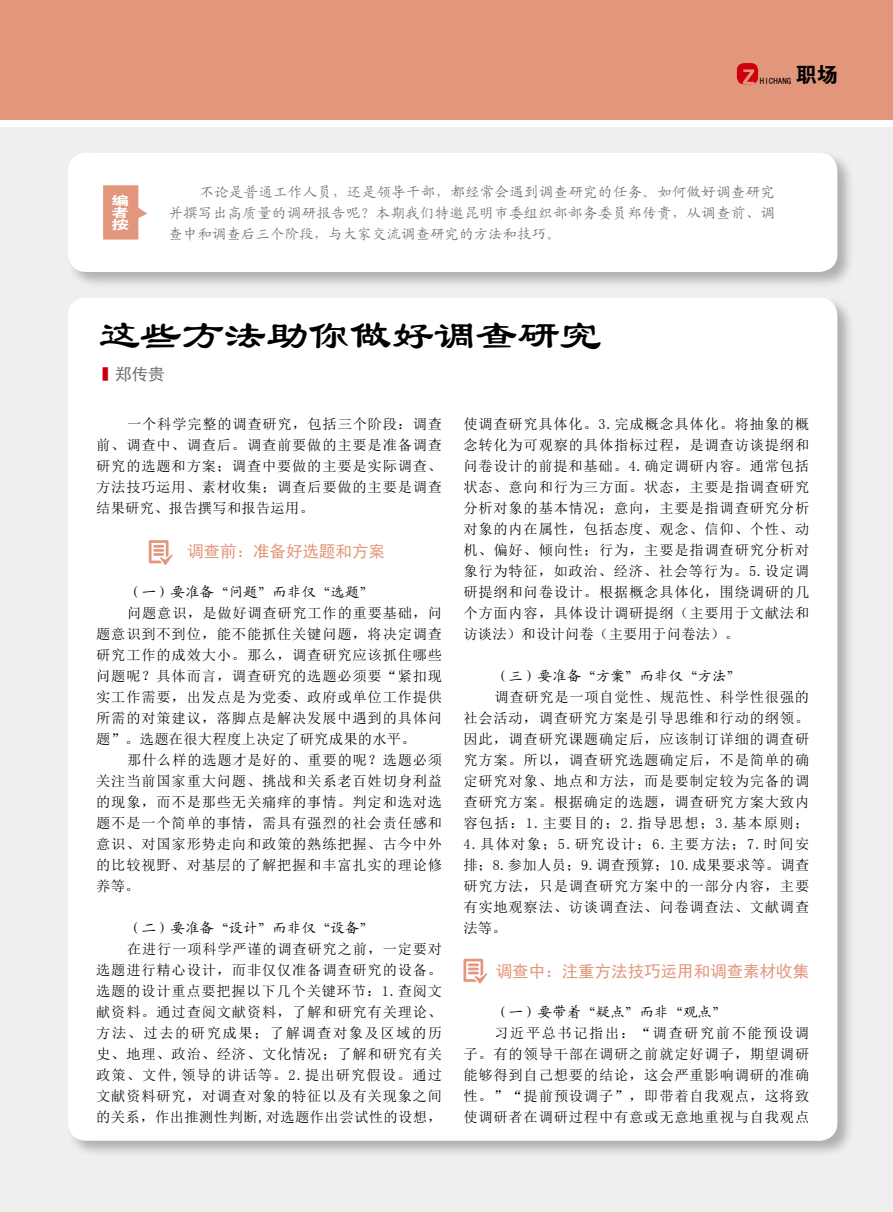
<style>
.page{position:relative;width:893px;height:1212px;background:#fff}
.page>*{position:absolute;margin:0;border:0;box-sizing:border-box;transform-origin:0 0}
.t1{font:42px "FZLSK GBK1 0";color:#000}
.t2{font:21px "FZDHTJW GB1 0";color:#000}
.t3{font:16.5px "Sim Hei";color:#e2967b}
.t4{font:16.5px "Sim Hei";color:#727171}
.t5{font:14.25px/21px "Sim Sun";letter-spacing:.06em;color:#000;text-align:justify}
.t6{font:14.25px/21px "Kai Ti GB2312";letter-spacing:.02em;color:#727171;text-align:justify}
.t7{font:14.25px "Kai Ti GB2312";letter-spacing:.02em;color:#000}
.t8{font:12.6px/12px "FZDHTJW GB1 0";color:#fff;text-align:justify;scale:1.43 1}
.t9{font:9px "Sim Hei";color:#000}
.s1{color:#c7000b}
</style>
<div class="page">
<div style="left:0;top:128px;width:893px;height:1084px;background:#efefef"></div>
<div style="left:0;top:0;width:893px;height:119px;background:#e2967b"></div>
<div style="left:737px;top:63px;width:21px;height:21px;background:#ce000d;border-radius:7px"></div>
<svg style="left:743px;top:69px;width:11px;height:15px"></svg>
<div style="left:66px;top:296px;width:788px;height:861px;background:#000;opacity:.27"></div>
<div style="left:68px;top:297px;width:769px;height:844px;background:#fff;border-radius:18px"></div>
<div style="left:66px;top:151px;width:788px;height:138px;background:#000;opacity:.27"></div>
<div style="left:68px;top:153px;width:769px;height:119px;background:#fff;border-radius:18px"></div>
<svg style="left:103px;top:185px;width:44px;height:55px"></svg>
<svg style="left:149px;top:540px;width:24px;height:25px"></svg>
<svg style="left:463px;top:959px;width:24px;height:24px"></svg>
<p class="t8" style="left:111px;top:195px;width:14px">编者按</p>
<h2 class="t2" style="left:796px;top:63px;width:43px">职场</h2>
<p class="t9" style="left:760px;top:76px;width:33px">HICHANG</p>
<p class="t6" style="left:169px;top:181px;width:608px;text-indent:31px">不论是普通工作人员，还是领导干部，都经常会遇到调查研究的任务。如何做好调查研究并撰写出高质量的调研报告呢？本期我们特邀昆明市委组织部部务委员郑传贵，从调查前、调查中和调查后三个阶段，与大家交流调查研究的方法和技巧。</p>
<h1 class="t1" style="left:98px;top:314px;width:506px">这些方法助你做好调查研究</h1>
<p class="t4" style="left:102px;top:366px;width:64px"><span class="s1">■</span> 郑传贵</p>
<p class="t5" style="left:96px;top:413px;width:347px;text-indent:31px">一个科学完整的调查研究，包括三个阶段：调查前、调查中、调查后。调查前要做的主要是准备调查研究的选题和方案；调查中要做的主要是实际调查、方法技巧运用、素材收集；调查后要做的主要是调查结果研究、报告撰写和报告运用。</p>
<p class="t3" style="left:187px;top:542px;width:199px">调查前：准备好选题和方案</p>
<p class="t7" style="left:127px;top:585px;width:248px">（一）要准备“问题”而非仅“选题”</p>
<p class="t5" style="left:96px;top:602px;width:347px;text-indent:31px">问题意识，是做好调查研究工作的重要基础，问题意识到不到位，能不能抓住关键问题，将决定调查研究工作的成效大小。那么，调查研究应该抓住哪些问题呢？具体而言，调查研究的选题必须要“紧扣现实工作需要，出发点是为党委、政府或单位工作提供所需的对策建议，落脚点是解决发展中遇到的具体问题”。选题在很大程度上决定了研究成果的水平。</p>
<p class="t5" style="left:96px;top:749px;width:347px;text-indent:31px">那什么样的选题才是好的、重要的呢？选题必须关注当前国家重大问题、挑战和关系老百姓切身利益的现象，而不是那些无关痛痒的事情。判定和选对选题不是一个简单的事情，需具有强烈的社会责任感和意识、对国家形势走向和政策的熟练把握、古今中外的比较视野、对基层的了解把握和丰富扎实的理论修养等。</p>
<p class="t7" style="left:127px;top:921px;width:248px">（二）要准备“设计”而非仅“设备”</p>
<p class="t5" style="left:96px;top:938px;width:347px;text-indent:31px">在进行一项科学严谨的调查研究之前，一定要对选题进行精心设计，而非仅仅准备调查研究的设备。选题的设计重点要把握以下几个关键环节：1.查阅文献资料。通过查阅文献资料，了解和研究有关理论、方法、过去的研究成果；了解调查对象及区域的历史、地理、政治、经济、文化情况；了解和研究有关政策、文件,领导的讲话等。2.提出研究假设。通过文献资料研究，对调查对象的特征以及有关现象之间的关系，作出推测性判断,对选题作出尝试性的设想，</p>
<p class="t5" style="left:463px;top:413px;width:347px">使调查研究具体化。3.完成概念具体化。将抽象的概念转化为可观察的具体指标过程，是调查访谈提纲和问卷设计的前提和基础。4.确定调研内容。通常包括状态、意向和行为三方面。状态，主要是指调查研究分析对象的基本情况；意向，主要是指调查研究分析对象的内在属性，包括态度、观念、信仰、个性、动机、偏好、倾向性；行为，主要是指调查研究分析对象行为特征，如政治、经济、社会等行为。5.设定调研提纲和问卷设计。根据概念具体化，围绕调研的几个方面内容，具体设计调研提纲（主要用于文献法和访谈法）和设计问卷（主要用于问卷法）。</p>
<p class="t7" style="left:494px;top:669px;width:248px">（三）要准备“方案”而非仅“方法”</p>
<p class="t5" style="left:463px;top:686px;width:347px;text-indent:31px">调查研究是一项自觉性、规范性、科学性很强的社会活动，调查研究方案是引导思维和行动的纲领。因此，调查研究课题确定后，应该制订详细的调查研究方案。所以，调查研究选题确定后，不是简单的确定研究对象、地点和方法，而是要制定较为完备的调查研究方案。根据确定的选题，调查研究方案大致内容包括：1.主要目的；2.指导思想；3.基本原则；4.具体对象；5.研究设计；6.主要方法；7.时间安排；8.参加人员；9.调查预算；10.成果要求等。调查研究方法，只是调查研究方案中的一部分内容，主要有实地观察法、访谈调查法、问卷调查法、文献调查法等。</p>
<p class="t3" style="left:496px;top:962px;width:315px">调查中：注重方法技巧运用和调查素材收集</p>
<p class="t7" style="left:494px;top:1005px;width:234px">（一）要带着“疑点”而非“观点”</p>
<p class="t5" style="left:463px;top:1022px;width:347px;text-indent:31px">习近平总书记指出：“调查研究前不能预设调子。有的领导干部在调研之前就定好调子，期望调研能够得到自己想要的结论，这会严重影响调研的准确性。”“提前预设调子”，即带着自我观点，这将致使调研者在调研过程中有意或无意地重视与自我观点</p>
</div>
